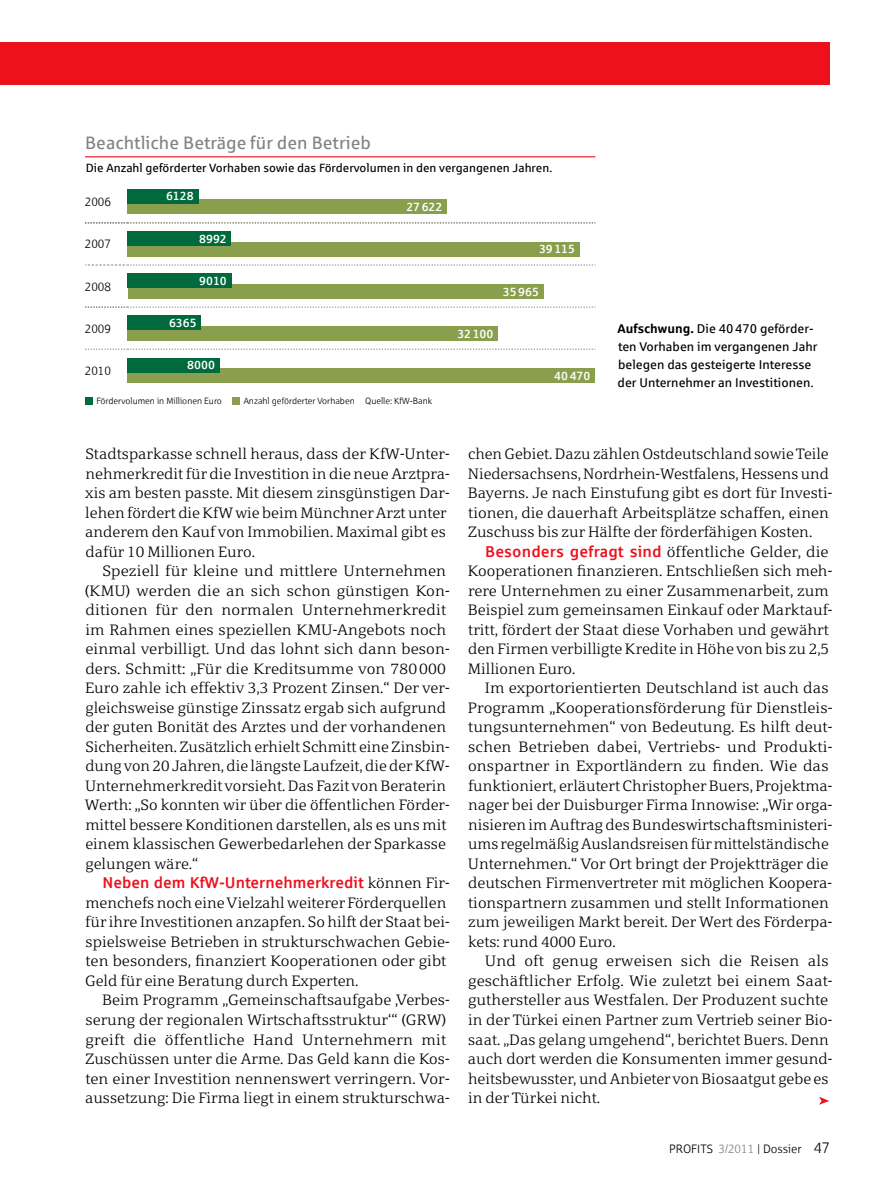
<style>
.page{position:relative;width:893px;height:1191px;background:#fff}
.page>*{position:absolute;margin:0;border:0;box-sizing:border-box;transform-origin:0 0}
.t1{font:18px "Sparkasse Rg";color:#858382}
.t2{font:500 15.75px "Sparkasse";color:#ed111c}
.t3{font:15px/19.5px "Sparkasse Serif Lt";color:#000}
.t4{font:12.75px/18px "Sparkasse Rg";color:#000}
.t5{font:12px "Sparkasse Rg";color:#000}
.t6{font:500 12px "Sparkasse";color:#fff}
.t7{font:12px "Sparkasse Lt";color:#000}
.t8{font:9px "Sparkasse Lt";color:#000}
.s1{font-weight:700}
.s2{font-family:"Sparkasse Serif Lt";font-weight:400;font-size:15px;color:#000}
.s3{font-family:"Sparkasse";font-weight:500;font-size:15.75px;color:#ed111c}
.s4{color:#858382}
.s5{font-size:15px}
</style>
<div class="page">
<div style="left:0;top:43px;width:829px;height:42px;background:#ed111c"></div>
<svg style="left:819px;top:1096px;width:10px;height:8px"></svg>
<hr style="left:85px;top:156px;width:510px;height:1px;background:#ed111c">
<svg style="left:85px;top:307px;width:510px;height:1px"></svg>
<svg style="left:85px;top:349px;width:510px;height:1px"></svg>
<svg style="left:85px;top:222px;width:510px;height:1px"></svg>
<svg style="left:85px;top:265px;width:510px;height:1px"></svg>
<div style="left:128px;top:199px;width:319px;height:15px;background:#899f4d"></div>
<div style="left:128px;top:189px;width:71px;height:15px;background:#006a3d"></div>
<div style="left:128px;top:242px;width:452px;height:15px;background:#899f4d"></div>
<div style="left:128px;top:231px;width:103px;height:15px;background:#006a3d"></div>
<div style="left:128px;top:284px;width:415px;height:15px;background:#899f4d"></div>
<div style="left:128px;top:273px;width:104px;height:15px;background:#006a3d"></div>
<div style="left:128px;top:326px;width:370px;height:15px;background:#899f4d"></div>
<div style="left:128px;top:315px;width:73px;height:15px;background:#006a3d"></div>
<div style="left:128px;top:368px;width:467px;height:15px;background:#899f4d"></div>
<div style="left:128px;top:358px;width:92px;height:14px;background:#006a3d"></div>
<div style="left:85px;top:397px;width:7px;height:8px;background:#006a3d"></div>
<div style="left:232px;top:397px;width:8px;height:8px;background:#899f4d"></div>
<p class="t1" style="left:85px;top:131px;width:287px">Beachtliche Beträge für den Betrieb</p>
<p class="t5" style="left:86px;top:161px;width:468px">Die Anzahl geförderter Vorhaben sowie das Fördervolumen in den vergangenen Jahren.</p>
<p class="t7" style="left:85px;top:195px;width:28px">2006</p>
<p class="t6" style="left:406px;top:199px;width:38px">27622</p>
<p class="t6" style="left:166px;top:189px;width:29px">6128</p>
<p class="t7" style="left:85px;top:237px;width:28px">2007</p>
<p class="t6" style="left:199px;top:231px;width:29px">8992</p>
<p class="t7" style="left:85px;top:279px;width:28px">2008</p>
<p class="t6" style="left:199px;top:273px;width:29px">9010</p>
<p class="t7" style="left:85px;top:321px;width:28px">2009</p>
<p class="t6" style="left:169px;top:315px;width:29px">6365</p>
<p class="t6" style="left:187px;top:357px;width:29px">8000</p>
<p class="t8" style="left:96px;top:395px;width:127px">Fördervolumen in Millionen Euro</p>
<p class="t8" style="left:244px;top:395px;width:190px">Anzahl geförderter Vorhaben Quelle: KfW-Bank</p>
<p class="t7" style="left:85px;top:363px;width:28px">2010</p>
<p class="t6" style="left:539px;top:242px;width:38px">39115</p>
<p class="t6" style="left:503px;top:284px;width:38px">35965</p>
<p class="t6" style="left:457px;top:326px;width:38px">32100</p>
<p class="t6" style="left:554px;top:368px;width:38px">40470</p>
<p class="t4" style="left:618px;top:319px;width:201px"><span class="s1">Aufschwung.</span> Die 40470 geförder&shy;ten Vorhaben im vergangenen Jahr belegen das gesteigerte Interesse der Unternehmer an Investitionen.</p>
<p class="t3" style="left:85px;top:444px;width:366px">Stadtsparkasse schnell heraus, dass der KfW-Unter&shy;nehmerkredit für die Investition in die neue Arztpra&shy;xis am besten passte. Mit diesem zinsgünstigen Dar&shy;lehen fördert die KfW wie beim Münchner Arzt unter anderem den Kauf von Immobilien. Maximal gibt es dafür 10 Millionen Euro.</p>
<p class="t3" style="left:85px;top:561px;width:366px;text-indent:18px">Speziell für kleine und mittlere Unternehmen (KMU) werden die an sich schon günstigen Kon&shy;ditionen für den normalen Unternehmerkredit im Rahmen eines speziellen KMU-Angebots noch einmal verbilligt. Und das lohnt sich dann beson&shy;ders. Schmitt: „Für die Kreditsumme von 780000<br>Euro zahle ich effektiv 3,3 Prozent Zinsen.“ Der ver&shy;gleichsweise günstige Zinssatz ergab sich aufgrund der guten Bonität des Arztes und der vorhandenen Sicherheiten. Zusätzlich erhielt Schmitt eine Zinsbin&shy;dung von 20 Jahren, die längste Laufzeit, die der KfW-Unternehmerkredit vorsieht. Das Fazit von Beraterin Werth: „So konnten wir über die öffentlichen Förder&shy;mittel bessere Konditionen darstellen, als es uns mit einem klassischen Gewerbedarlehen der Sparkasse gelungen wäre.“</p>
<p class="t2" style="left:102px;top:873px;width:349px">Neben dem KfW-Unternehmerkredit <span class="s2">können Fir-</span></p>
<p class="t3" style="left:85px;top:892px;width:366px">menchefs noch eine Vielzahl weiterer Förderquellen für ihre Investitionen anzapfen. So hilft der Staat bei&shy;spielsweise Betrieben in strukturschwachen Gebie&shy;ten besonders, finanziert Kooperationen oder gibt Geld für eine Beratung durch Experten.</p>
<p class="t3" style="left:85px;top:990px;width:366px;text-indent:17px">Beim Programm „Gemeinschaftsaufgabe ‚Verbes&shy;serung der regionalen Wirtschaftsstruktur‘“ (GRW) greift die öffentliche Hand Unternehmern mit Zuschüssen unter die Arme. Das Geld kann die Kos&shy;ten einer Investition nennenswert verringern. Vor&shy;aussetzung: Die Firma liegt in einem strukturschwa-</p>
<p class="t3" style="left:468px;top:444px;width:366px">chen Gebiet. Dazu zählen Ostdeutschland sowie Teile Niedersachsens, Nordrhein-Westfalens, Hessens und Bayerns. Je nach Einstufung gibt es dort für Investi&shy;tionen, die dauerhaft Arbeitsplätze schaffen, einen Zuschuss bis zur Hälfte der förderfähigen Kosten.</p>
<p class="t3" style="left:468px;top:541px;width:366px;text-indent:17px"><span class="s3">Besonders gefragt sind</span> öffentliche Gelder, die Kooperationen finanzieren. Entschließen sich meh&shy;rere Unternehmen zu einer Zusammenarbeit, zum Beispiel zum gemeinsamen Einkauf oder Marktauf&shy;tritt, fördert der Staat diese Vorhaben und gewährt den Firmen verbilligte Kredite in Höhe von bis zu 2,5<br>Millionen Euro.</p>
<p class="t3" style="left:468px;top:678px;width:366px;text-indent:17px">Im exportorientierten Deutschland ist auch das Programm „Kooperationsförderung für Dienstleis&shy;tungsunternehmen“ von Bedeutung. Es hilft deut&shy;schen Betrieben dabei, Vertriebs- und Produkti&shy;onspartner in Exportländern zu finden. Wie das funktioniert, erläutert Christopher Buers, Projektma&shy;nager bei der Duisburger Firma Innowise: „Wir orga&shy;nisieren im Auftrag des Bundeswirtschaftsministeri&shy;ums regelmäßig Auslandsreisen für mittelständische Unternehmen.“ Vor Ort bringt der Projektträger die deutschen Firmenvertreter mit möglichen Koopera&shy;tionspartnern zusammen und stellt Informationen zum jeweiligen Markt bereit. Der Wert des Förderpa&shy;kets: rund 4000 Euro.</p>
<p class="t3" style="left:468px;top:951px;width:366px;text-indent:17px">Und oft genug erweisen sich die Reisen als geschäftlicher Erfolg. Wie zuletzt bei einem Saat&shy;guthersteller aus Westfalen. Der Produzent suchte in der Türkei einen Partner zum Vertrieb seiner Bio&shy;saat. „Das gelang umgehend“, berichtet Buers. Denn auch dort werden die Konsumenten immer gesund&shy;heitsbewusster, und Anbieter von Biosaatgut gebe es in der Türkei nicht.</p>
<p class="t7" style="left:669px;top:1141px;width:162px">Profits <span class="s4">3/2011</span> | Dossier <span class="s5">47</span></p>
</div>
